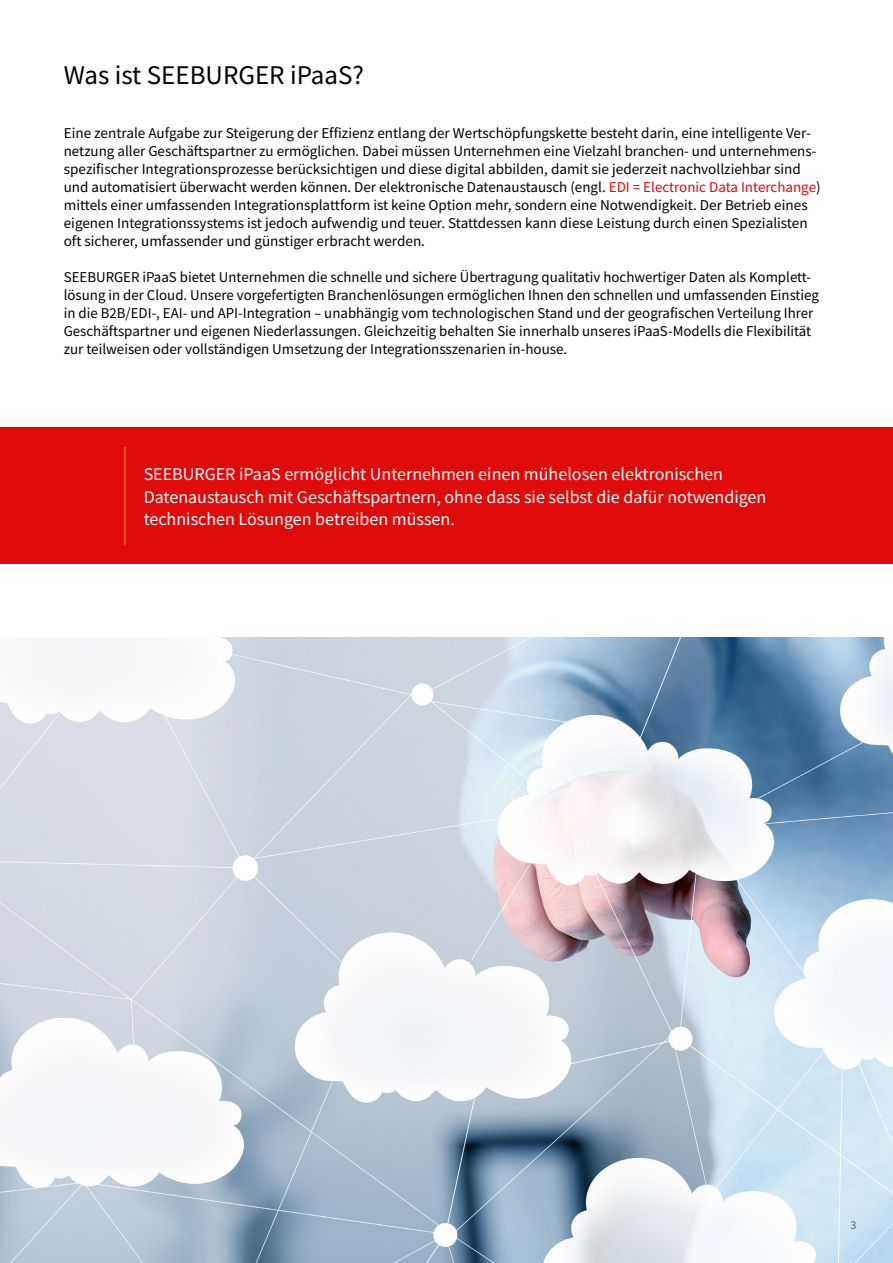
<style>
.page{position:relative;width:893px;height:1263px;background:#fff}
.page>*{position:absolute;margin:0;border:0;box-sizing:border-box;transform-origin:0 0}
.t1{font:27px "Source Sans Pro";color:#000}
.t2{font:18px/22.5px "Source Sans Pro";color:#fff}
.t3{font:15px/18px "Source Sans Pro";color:#000}
.t4{font:12px "Source Sans Pro";color:#646464}
.s1{color:#e10a0a}
</style>
<div class="page">
<img style="left:0;top:638px;width:893px;height:625px">
<div style="left:0;top:428px;width:893px;height:136px;background:#e10a0a"></div>
<hr style="left:124px;top:447px;width:2px;height:98px;background:#ff5f1e">
<h1 class="t1" style="left:64px;top:58px;width:302px">Was ist SEEBURGER iPaaS?</h1>
<p class="t3" style="left:64px;top:124px;width:758px">Eine zentrale Aufgabe zur Steigerung der Effizienz entlang der Wertschöpfungskette besteht darin, eine intelligente Ver&shy;netzung aller Geschäftspartner zu ermöglichen. Dabei müssen Unternehmen eine Vielzahl branchen- und unternehmens&shy;spezifischer Integrationsprozesse berücksichtigen und diese digital abbilden, damit sie jederzeit nachvollziehbar sind und automatisiert überwacht werden können. Der elektronische Datenaustausch (engl. <span class="s1">EDI = Electronic Data Interchange</span>) mittels einer umfassenden Integrationsplattform ist keine Option mehr, sondern eine Notwendigkeit. Der Betrieb eines eigenen Integrationssystems ist jedoch aufwendig und teuer. Stattdessen kann diese Leistung durch einen Spezialisten oft sicherer, umfassender und günstiger erbracht werden.</p>
<p class="t3" style="left:64px;top:268px;width:757px">SEEBURGER iPaaS bietet Unternehmen die schnelle und sichere Übertragung qualitativ hochwertiger Daten als Komplett&shy;lösung in der Cloud. Unsere vorgefertigten Branchenlösungen ermöglichen Ihnen den schnellen und umfassenden Einstieg in die B2B/EDI-, EAI- und API-Integration – unabhängig vom technologischen Stand und der geografischen Verteilung Ihrer Geschäftspartner und eigenen Niederlassungen. Gleichzeitig behalten Sie innerhalb unseres iPaaS-Modells die Flexibilität zur teilweisen oder vollständigen Umsetzung der Integrationsszenarien in-house.</p>
<p class="t2" style="left:144px;top:463px;width:624px">SEEBURGER iPaaS ermöglicht Unternehmen einen mühelosen elektronischen<br>Datenaustausch mit Geschäftspartnern, ohne dass sie selbst die dafür notwendigen technischen Lösungen betreiben müssen.</p>
<p class="t4" style="left:850px;top:1218px;width:7px">3</p>
</div>
